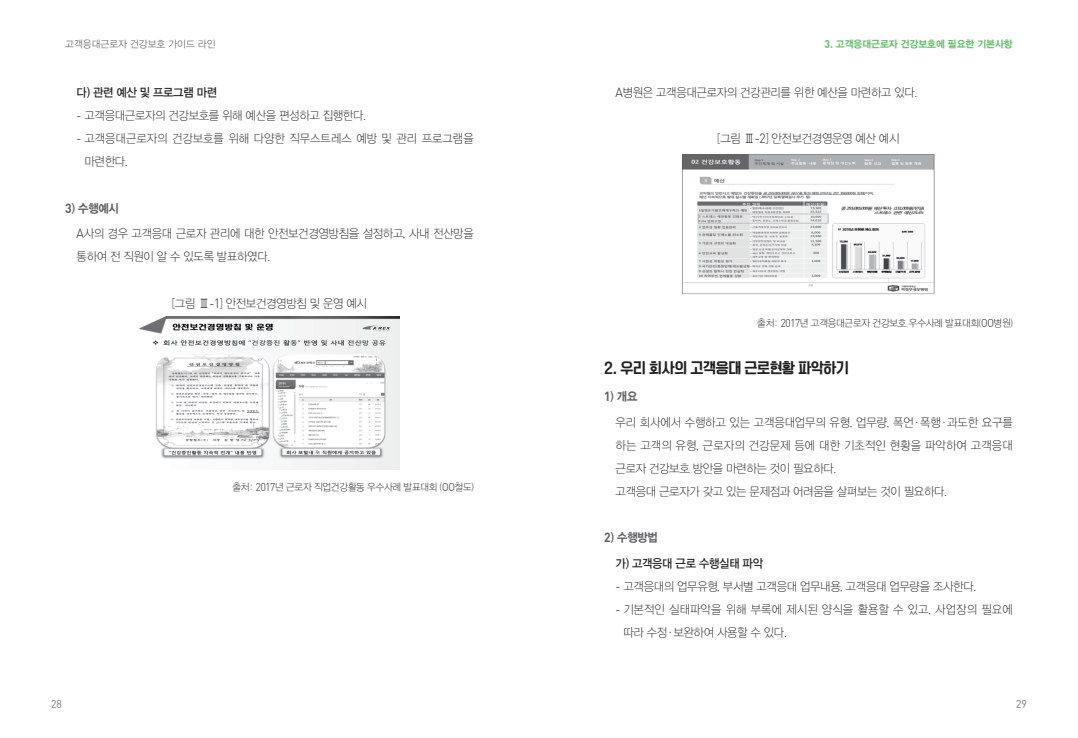
<style>
.page{position:relative;width:1078px;height:738px;background:#fff}
.page>*{position:absolute;margin:0;border:0;box-sizing:border-box;transform-origin:0 0}
.t1{font:14px "OT Omni Gothic H";letter-spacing:-.025em;color:#231f20;scale:.94 1}
.t2{font:12px/23px "Gdingot EL";letter-spacing:-.025em;color:#231f20;scale:.94 1}
.t3{font:12px/23px "Gdingot EL";letter-spacing:.01em;color:#231f20;scale:.94 1}
.t4{font:12px/23px "Gdingot EL";color:#231f20;scale:.94 1}
.t5{font:12px "G Din Got M";letter-spacing:-.025em;color:#231f20;scale:.94 1}
.t6{font:12px "G Got Din B";letter-spacing:-.025em;color:#636366;scale:.94 1}
.t7{font:10px "Gdingot EL";letter-spacing:-.025em;color:#231f20;scale:.94 1}
.t8{font:10px "G Got Din B";color:#65be6b;scale:.96 1}
.t9{font:10px "G Din Got L";color:#757679;scale:.96 1}
</style>
<div class="page">
<img style="left:682px;top:154px;width:253px;height:140px">
<img style="left:140px;top:316px;width:259px;height:153px">
<p class="t9" style="left:65px;top:39px;width:158px">고객응대근로자 건강보호 가이드 라인</p>
<p class="t8" style="left:824px;top:39px;width:197px">3. 고객응대근로자 건강보호에 필요한 기본사항</p>
<p class="t5" style="left:77px;top:86px;width:151px">다) 관련 예산 및 프로그램 마련</p>
<p class="t2" style="left:77px;top:105px;width:309px">- 고객응대근로자의 건강보호를 위해 예산을 편성하고 집행한다.</p>
<p class="t4" style="left:84px;top:128px;width:415px;text-indent:-8px">- 고객응대근로자의 건강보호를 위해 다양한 직무스트레스 예방 및 관리 프로그램을 마련한다.</p>
<p class="t6" style="left:65px;top:201px;width:59px">3) 수행예시</p>
<p class="t2" style="left:77px;top:223px;width:424px">A사의 경우 고객응대 근로자 관리에 대한 안전보건경영방침을 설정하고, 사내 전산망을 통하여 전 직원이 알 수 있도록 발표하였다.</p>
<p class="t2" style="left:172px;top:292px;width:209px">[그림 Ⅲ-1] 안전보건경영방침 및 운영 예시</p>
<p class="t2" style="left:615px;top:82px;width:323px">A병원은 고객응대근로자의 건강관리를 위한 예산을 마련하고 있다.</p>
<p class="t2" style="left:717px;top:128px;width:195px">[그림 Ⅲ-2] 안전보건경영운영 예산 예시</p>
<p class="t7" style="left:232px;top:481px;width:258px">출처: 2017년 근로자 직업건강활동 우수사례 발표대회 (OO철도)</p>
<p class="t7" style="left:757px;top:317px;width:273px">출처: 2017년 고객응대근로자 건강보호 우수사례 발표대회(OO병원)</p>
<p class="t1" style="left:604px;top:360px;width:262px">2. 우리 회사의 고객응대 근로현황 파악하기</p>
<p class="t6" style="left:604px;top:390px;width:37px">1) 개요</p>
<p class="t2" style="left:615px;top:411px;width:424px">우리 회사에서 수행하고 있는 고객응대업무의 유형, 업무량, 폭언·폭행·과도한 요구를 하는 고객의 유형, 근로자의 건강문제 등에 대한 기초적인 현황을 파악하여 고객응대 근로자 건강보호 방안을 마련하는 것이 필요하다.<br>고객응대 근로자가 갖고 있는 문제점과 어려움을 살펴보는 것이 필요하다.</p>
<p class="t6" style="left:604px;top:531px;width:59px">2) 수행방법</p>
<p class="t5" style="left:615px;top:556px;width:158px">가) 고객응대 근로 수행실태 파악</p>
<p class="t2" style="left:615px;top:575px;width:385px">- 고객응대의 업무유형, 부서별 고객응대 업무내용, 고객응대 업무량을 조사한다.</p>
<p class="t3" style="left:623px;top:598px;width:415px;text-indent:-8px">- 기본적인 실태파악을 위해 부록에 제시된 양식을 활용할 수 있고, 사업장의 필요에 따라 수정·보완하여 사용할 수 있다.</p>
<p class="t9" style="left:51px;top:697px;width:13px">28</p>
<p class="t9" style="left:1016px;top:697px;width:13px">29</p>
</div>
